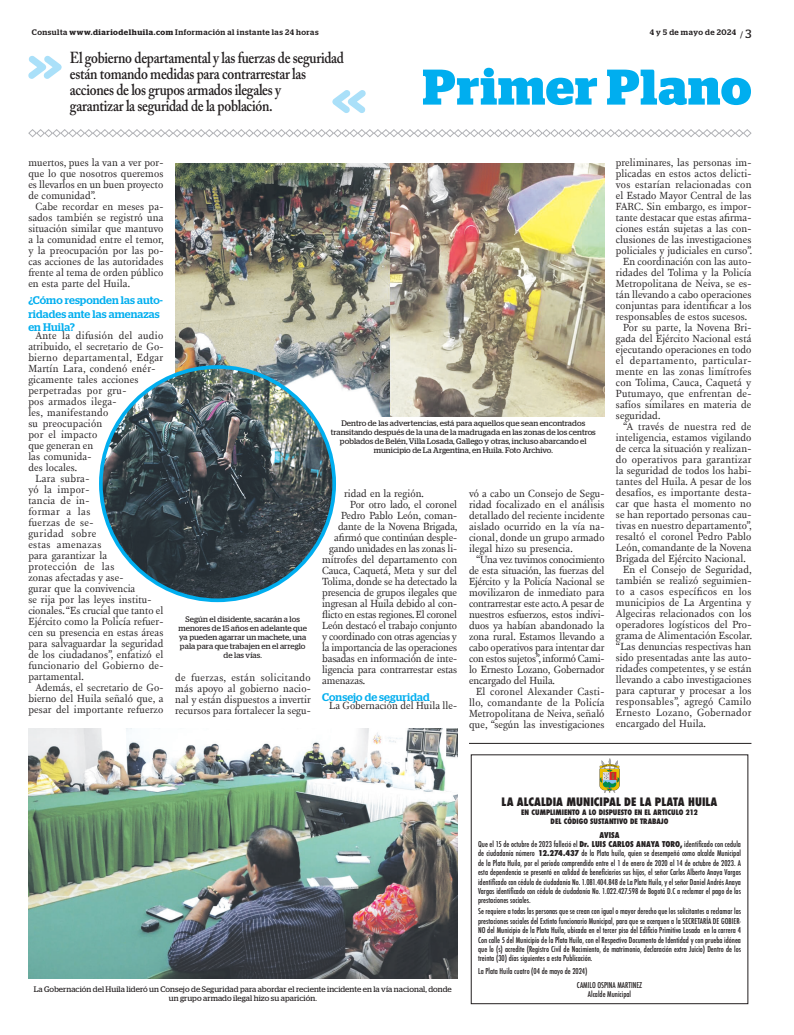
<style>
.page{position:relative;width:794px;height:1035px;background:#fff}
.page>*{position:absolute;margin:0;border:0;box-sizing:border-box;transform-origin:0 0}
.t1{font:700 50px "Stag";letter-spacing:.02em;color:#00aeef}
.DESTACADO_ARRIBA{font:600 15.9px/16px "Adobe Caslon Pro";letter-spacing:-.02em;color:#231f20;scale:.85 1}
.t2{font:800 condensed 11.3px "Futura";color:#231f20}
.INTERTITULO_FDS{font:500 11px/13.7px "Stag";letter-spacing:.01em;color:#00aeef}
.TEXTO{font:10.6px/11px "New Fournier BP";letter-spacing:.005em;color:#231f20;text-align:justify}
.TEXTO-2{font:10.6px "New Fournier BP";letter-spacing:-.02em;color:#231f20}
.TEXTO-3{font:10.6px "New Fournier BP";letter-spacing:-.015em;color:#231f20}
.t3{font:9px "Stag";color:#231f20}
.PIE_DE_FOTO{font:8px/9px "Stag";letter-spacing:.01em;color:#231f20;text-align:center}
.t4{font:500 8px "Stag";letter-spacing:.06em;color:#231f20}
.t5{font:500 condensed 7.8px/9.4px "Futura";color:#231f20}
.t6{font:800 condensed 7.3px/8.8px "Futura";color:#231f20;text-align:center}
.s1{font-weight:600}
.s2{font-size:12px}
.s3{font-weight:800}
</style>
<div class="page">
<svg style="left:28px;top:129px;width:724px;height:8px"></svg>
<svg style="left:28px;top:55px;width:34px;height:24px"></svg>
<svg style="left:332px;top:90px;width:34px;height:23px"></svg>
<img style="left:175px;top:164px;width:429px;height:252px">
<img style="left:28px;top:728px;width:430px;height:250px">
<img style="left:101px;top:367px;width:233px;height:233px;border-radius:117px">
<div style="left:471px;top:754px;width:277px;height:250px;border:1px solid #231f20"></div>
<img style="left:599px;top:758px;width:20px;height:34px">
<hr style="left:469px;top:743px;width:282px;height:1px;background:#231f20">
<p class="t4" style="left:32px;top:27px;width:288px">Consulta <span class="s1">www.diariodelhuila.com</span> Información al instante las 24 horas</p>
<p class="DESTACADO_ARRIBA" style="left:70px;top:49px;width:324px">El gobierno departamental y las fuerzas de seguridad están tomando medidas para contrarrestar las acciones de los grupos armados ilegales y</p>
<p class="DESTACADO_ARRIBA" style="left:70px;top:97px;width:240px">garantizar la seguridad de la población.</p>
<p class="t4" style="left:650px;top:27px;width:88px">4 y 5 de mayo de 2024</p>
<p class="t3" style="left:740px;top:30px;width:13px">/<span class="s2">3</span></p>
<p class="t1" style="left:422px;top:58px;width:330px">Primer Plano</p>
<p class="TEXTO" style="left:28px;top:157px;width:137px">muertos, pues la van a ver por&shy;que lo que nosotros queremos es llevarlos en un buen proyecto de comunidad”.</p>
<p class="TEXTO" style="left:28px;top:201px;width:137px;text-indent:7px">Cabe recordar en meses pa&shy;sados también se registró una situación similar que mantuvo a la comunidad entre el temor, y la preocupación por las po&shy;cas acciones de las autoridades frente al tema de orden público en esta parte del Huila.</p>
<p class="INTERTITULO_FDS" style="left:28px;top:293px;width:136px">¿Cómo responden las auto&shy;ridades ante las amenazas en Huila?</p>
<p class="TEXTO" style="left:28px;top:330px;width:137px;text-align:left;text-indent:7px">Ante la difusión del audio atribuido, el secretario de Go&shy;bierno departamental, Edgar<br>Martín Lara, condenó enér&shy;gicamente tales acciones perpetradas por gru-<br>pos armados ilega-<br>les, manifestando<br>su preocupación<br>por el impacto<br>que generan en<br>las comunida-<br>des locales.</p>
<p class="TEXTO" style="left:28px;top:473px;width:137px;text-align:left;text-indent:7px">Lara subra-<br>yó la impor-<br>tancia de in-<br>formar a las<br>fuerzas de se-<br>guridad sobre<br>estas amenazas<br>para garantizar la<br>protección de las<br>zonas afectadas y ase-<br>gurar que la convivencia<br>se rija por las leyes institu&shy;cionales. “Es crucial que tanto el<br>Ejército como la Policía refuer&shy;cen su presencia en estas áreas para salvaguardar la seguridad de los ciudadanos”, enfatizó el funcionario del Gobierno de&shy;partamental.</p>
<p class="TEXTO" style="left:28px;top:682px;width:137px;text-indent:7px">Además, el secretario de Go&shy;bierno del Huila señaló que, a pesar del importante refuerzo</p>
<p class="PIE_DE_FOTO" style="left:178px;top:614px;width:130px">Según el disidente, sacarán a los menores de 15 años en adelante que ya pueden agarrar un machete, una pala para que trabajen en el arreglo de las vías.</p>
<p class="TEXTO" style="left:175px;top:672px;width:137px">de fuerzas, están solicitando más apoyo al gobierno nacio&shy;nal y están dispuestos a invertir recursos para fortalecer la segu-</p>
<p class="PIE_DE_FOTO" style="left:331px;top:419px;width:267px">Dentro de las advertencias, está para aquellos que sean encontrados transitando después de la una de la madrugada en las zonas de los centros poblados de Belén, Villa Losada, Gallego y otras, incluso abarcando el municipio de La Argentina, en Huila. Foto Archivo.</p>
<p class="TEXTO" style="left:344px;top:488px;width:81px">ridad en la región.</p>
<p class="TEXTO" style="left:350px;top:499px;width:108px">Por otro lado, el coronel</p>
<p class="TEXTO" style="left:341px;top:510px;width:118px">Pedro Pablo León, coman-</p>
<p class="TEXTO-2" style="left:338px;top:520px;width:121px">dante de la Novena Brigada,</p>
<p class="TEXTO" style="left:334px;top:532px;width:125px">afirmó que continúan desple-</p>
<p class="TEXTO-3" style="left:329px;top:542px;width:130px">gando unidades en las zonas li-</p>
<p class="TEXTO" style="left:322px;top:554px;width:137px">mítrofes del departamento con</p>
<p class="TEXTO" style="left:322px;top:565px;width:136px">Cauca, Caquetá, Meta y sur del</p>
<p class="TEXTO" style="left:322px;top:576px;width:136px">Tolima, donde se ha detectado la</p>
<p class="TEXTO" style="left:322px;top:587px;width:137px">presencia de grupos ilegales que</p>
<p class="TEXTO" style="left:322px;top:598px;width:137px">ingresan al Huila debido al con-</p>
<p class="TEXTO-2" style="left:322px;top:608px;width:137px">flicto en estas regiones. El coronel</p>
<p class="TEXTO" style="left:322px;top:620px;width:137px">León destacó el trabajo conjunto</p>
<p class="TEXTO-2" style="left:322px;top:630px;width:136px">y coordinado con otras agencias y</p>
<p class="TEXTO-3" style="left:322px;top:641px;width:136px">la importancia de las operaciones</p>
<p class="TEXTO" style="left:322px;top:653px;width:137px">basadas en información de inte-</p>
<p class="TEXTO" style="left:322px;top:664px;width:137px">ligencia para contrarrestar estas</p>
<p class="TEXTO" style="left:322px;top:675px;width:45px">amenazas.</p>
<p class="INTERTITULO_FDS" style="left:322px;top:690px;width:109px">Consejo de seguridad</p>
<p class="TEXTO" style="left:329px;top:700px;width:129px">La Gobernación del Huila lle-</p>
<p class="TEXTO" style="left:469px;top:488px;width:137px">vó a cabo un Consejo de Segu&shy;ridad focalizado en el análisis detallado del reciente incidente aislado ocurrido en la vía na&shy;cional, donde un grupo armado ilegal hizo su presencia.</p>
<p class="TEXTO" style="left:469px;top:554px;width:137px;text-indent:7px">“Una vez tuvimos conocimiento de esta situación, las fuerzas del Ejército y la Policía Nacional se movilizaron de inmediato para contrarrestar este acto. A pesar de nuestros esfuerzos, estos indivi&shy;duos ya habían abandonado la zona rural. Estamos llevando a cabo operativos para intentar dar con estos sujetos”, informó Cami&shy;lo Ernesto Lozano, Gobernador encargado del Huila.</p>
<p class="TEXTO" style="left:469px;top:686px;width:137px;text-indent:7px">El coronel Alexander Casti&shy;llo, comandante de la Policía Metropolitana de Neiva, señaló que, “según las investigaciones</p>
<p class="TEXTO" style="left:616px;top:157px;width:138px">preliminares, las personas im&shy;plicadas en estos actos delicti&shy;vos estarían relacionadas con el Estado Mayor Central de las FARC. Sin embargo, es impor&shy;tante destacar que estas afirma&shy;ciones están sujetas a las con&shy;clusiones de las investigaciones policiales y judiciales en curso”.</p>
<p class="TEXTO" style="left:616px;top:256px;width:137px;text-indent:7px">En coordinación con las auto&shy;ridades del Tolima y la Policía Metropolitana de Neiva, se es&shy;tán llevando a cabo operaciones conjuntas para identificar a los responsables de estos sucesos.</p>
<p class="TEXTO" style="left:616px;top:322px;width:137px;text-indent:7px">Por su parte, la Novena Bri&shy;gada del Ejército Nacional está ejecutando operaciones en todo el departamento, particular&shy;mente en las zonas limítrofes con Tolima, Cauca, Caquetá y Putumayo, que enfrentan de&shy;safíos similares en materia de seguridad.</p>
<p class="TEXTO" style="left:616px;top:421px;width:138px;text-indent:7px">“A través de nuestra red de inteligencia, estamos vigilando de cerca la situación y realizan&shy;do operativos para garantizar la seguridad de todos los habi&shy;tantes del Huila. A pesar de los desafíos, es importante desta&shy;car que hasta el momento no se han reportado personas cau&shy;tivas en nuestro departamento”, resaltó el coronel Pedro Pablo León, comandante de la Novena Brigada del Ejército Nacional.</p>
<p class="TEXTO" style="left:616px;top:564px;width:138px;text-indent:7px">En el Consejo de Seguridad, también se realizó seguimien&shy;to a casos específicos en los municipios de La Argentina y Algeciras relacionados con los operadores logísticos del Pro&shy;grama de Alimentación Escolar. “Las denuncias respectivas han sido presentadas ante las auto&shy;ridades competentes, y se están llevando a cabo investigaciones para capturar y procesar a los responsables”, agregó Camilo Ernesto Lozano, Gobernador encargado del Huila.</p>
<p class="t2" style="left:501px;top:794px;width:217px">LA ALCALDIA MUNICIPAL DE LA PLATA HUILA</p>
<p class="t6" style="left:521px;top:808px;width:178px">EN CUMPLIMIENTO A LO DISPUESTO EN EL ARTICULO 212<br>DEL CÓDIGO SUSTANTIVO DE TRABAJO</p>
<p class="PIE_DE_FOTO" style="left:34px;top:984px;width:419px">La Gobernación del Huila lideró un Consejo de Seguridad para abordar el reciente incidente en la vía nacional, donde un grupo armado ilegal hizo su aparición.</p>
<p class="t5" style="left:478px;top:830px;width:264px;text-indent:121px"><span class="s3">AVISA<br></span>Que el 15 de octubre de 2023 falleció el <span class="s3">Dr. LUIS CARLOS ANAYA TORO,</span> identificado con cedula de ciudadanía número <span class="s3">12.274.437</span> de la Plata huila, quien se desempeñó como alcalde Municipal de la Plata Huila, por el periodo comprendido entre el 1 de enero de 2020 al 14 de octubre de 2023. A esta dependencia se presentó en calidad de beneficiarios sus hijos, el señor Carlos Alberto Anaya Vargas identificado con cédula de ciudadanía No. 1.081.404.848 de La Plata Huila, y el señor Daniel Andrés Anaya Vargas identificado con cédula de ciudadanía No. 1.022.427.598 de Bogotá D.C a reclamar el pago de las prestaciones sociales.</p>
<p class="t5" style="left:478px;top:907px;width:264px;text-align:justify">Se requiere a todas las personas que se crean con igual o mayor derecho que los solicitantes a reclamar las prestaciones sociales del Extinto funcionario Municipal, para que se acerquen a la SECRETARÍA DE GOBIER-NO del Municipio de la Plata Huila, ubicada en el tercer piso del Edificio Primitivo Losada en la carrera 4<br>Con calle 5 del Municipio de la Plata Huila, con el Respectivo Documento de Identidad y con prueba idónea que lo (s) acredite (Registro Civil de Nacimiento, de matrimonio, declaración extra Juicio) Dentro de los treinta (30) días siguientes a esta Publicación.</p>
<p class="t5" style="left:577px;top:964px;width:67px;line-height:13.9px;text-indent:-99px">La Plata Huila cuatro (04 de mayo de 2024)<br>CAMILO OSPINA MARTINEZ</p>
<p class="t5" style="left:588px;top:989px;width:45px">Alcalde Municipal</p>
</div>
